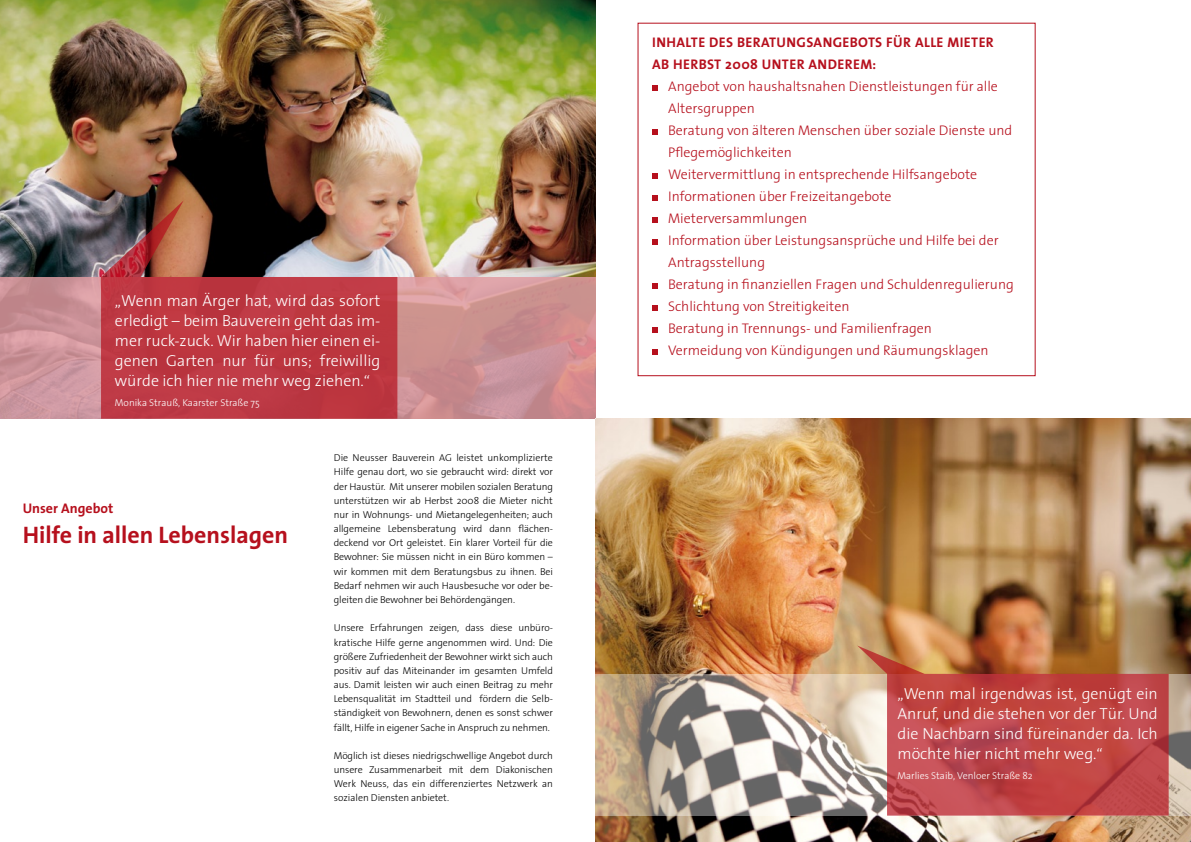
<style>
.page{position:relative;width:1191px;height:842px;background:#fff}
.page>*{position:absolute;margin:0;border:0;box-sizing:border-box;transform-origin:0 0}
.t1{font:700 24px "Thesis Sans";color:#b6101d}
.t2{font:300 16px/20px "Thesis Sans";color:#fff;text-align:justify}
.t3{font:300 14px/22px "Thesis Sans";color:#b6101d}
.t4{font:700 14px "Thesis Sans";letter-spacing:.03em;color:#b6101d}
.t5{font:700 14px "Thesis Sans";color:#b6101d}
.t6{font:300 10px/14.2px "Thesis Sans";letter-spacing:-.01em;color:#000;text-align:justify}
.t7{font:300 10px "Thesis Sans";color:#fff}
</style>
<div class="page">
<img style="left:0;top:0;width:595px;height:277px">
<svg style="left:652px;top:86px;width:5px;height:5px"></svg>
<svg style="left:652px;top:130px;width:5px;height:5px"></svg>
<svg style="left:652px;top:174px;width:5px;height:5px"></svg>
<svg style="left:652px;top:196px;width:5px;height:5px"></svg>
<svg style="left:652px;top:218px;width:5px;height:5px"></svg>
<svg style="left:652px;top:240px;width:5px;height:5px"></svg>
<svg style="left:652px;top:284px;width:5px;height:5px"></svg>
<svg style="left:652px;top:306px;width:5px;height:5px"></svg>
<svg style="left:652px;top:328px;width:5px;height:5px"></svg>
<svg style="left:652px;top:350px;width:5px;height:5px"></svg>
<img style="left:595px;top:419px;width:596px;height:423px">
<svg style="left:0;top:277px;width:595px;height:142px;background:#cc9295"></svg>
<svg style="left:595px;top:674px;width:596px;height:142px;background:#baac9e"></svg>
<svg style="left:101px;top:200px;width:296px;height:219px;background:#a44346"></svg>
<svg style="left:857px;top:645px;width:311px;height:171px;background:#c05a51"></svg>
<h2 class="t2" style="left:115px;top:291px;width:267px">„Wenn man Ärger hat, wird das sofort erledigt – beim Bauverein geht das im&shy;mer ruck-zuck. Wir haben hier einen ei&shy;genen Garten nur für uns; freiwillig würde ich hier nie mehr weg ziehen.“</h2>
<p class="t7" style="left:115px;top:397px;width:146px">Monika Strauß, Kaarster Straße 75</p>
<h3 class="t5" style="left:23px;top:501px;width:92px">UNSER ANGEBOT</h3>
<h1 class="t1" style="left:23px;top:522px;width:267px">HILFE IN ALLEN LEBENSLAGEN</h1>
<p class="t6" style="left:334px;top:451px;width:221px">Die Neusser Bauverein AG leistet unkomplizierte Hilfe genau dort, wo sie gebraucht wird: direkt vor der Haustür. Mit unserer mobilen sozialen Beratung unterstützen wir ab Herbst 2008 die Mieter nicht nur in Wohnungs- und Mietangelegenheiten; auch allgemeine Lebensberatung wird dann flächen&shy;deckend vor Ort geleistet. Ein klarer Vorteil für die Bewohner: Sie müssen nicht in ein Büro kommen – wir kommen mit dem Beratungsbus zu ihnen. Bei Bedarf nehmen wir auch Hausbesuche vor oder be&shy;gleiten die Bewohner bei Behördengängen.</p>
<p class="t6" style="left:334px;top:621px;width:221px">Unsere Erfahrungen zeigen, dass diese unbüro&shy;kratische Hilfe gerne angenommen wird. Und: Die größere Zufriedenheit der Bewohner wirkt sich auch positiv auf das Miteinander im gesamten Umfeld aus. Damit leisten wir auch einen Beitrag zu mehr Lebensqualität im Stadtteil und fördern die Selb&shy;ständigkeit von Bewohnern, denen es sonst schwer fällt, Hilfe in eigener Sache in Anspruch zu nehmen.</p>
<p class="t6" style="left:334px;top:749px;width:221px">Möglich ist dieses niedrigschwellige Angebot durch unsere Zusammenarbeit mit dem Diakonischen Werk Neuss, das ein differenziertes Netzwerk an sozialen Diensten anbietet.</p>
<h3 class="t4" style="left:652px;top:35px;width:119px">IN HALTE DES BERATUNGSANG</h3>
<h3 class="t4" style="left:842px;top:35px;width:153px">EBOTS FÜR ALLE MIETER</h3>
<h3 class="t4" style="left:652px;top:57px;width:55px">AB HERBST</h3>
<h3 class="t4" style="left:725px;top:57px;width:47px">2008 UNT</h3>
<h3 class="t4" style="left:789px;top:57px;width:30px">ER AND</h3>
<h3 class="t4" style="left:837px;top:57px;width:40px">EREM:</h3>
<p class="t3" style="left:668px;top:76px;width:347px">Angebot von haushaltsnahen Dienstleistungen für alle Altersgruppen<br>Beratung von älteren Menschen über soziale Dienste und Pflegemöglichkeiten<br>Weitervermittlung in entsprechende Hilfsangebote Informationen über Freizeitangebote Mieterversammlungen<br>Information über Leistungsansprüche und Hilfe bei der Antragsstellung<br>Beratung in finanziellen Fragen und Schuldenregulierung Schlichtung von Streitigkeiten<br>Beratung in Trennungs- und Familienfragen<br>Vermeidung von Kündigungen und Räumungsklagen</p>
<h2 class="t2" style="left:897px;top:684px;width:262px">„Wenn mal irgendwas ist, genügt ein Anruf, und die stehen vor der Tür. Und die Nachbarn sind füreinander da. Ich möchte hier nicht mehr weg.“</h2>
<p class="t7" style="left:897px;top:770px;width:137px">Marlies Staib, Venloer Straße 82</p>
</div>
